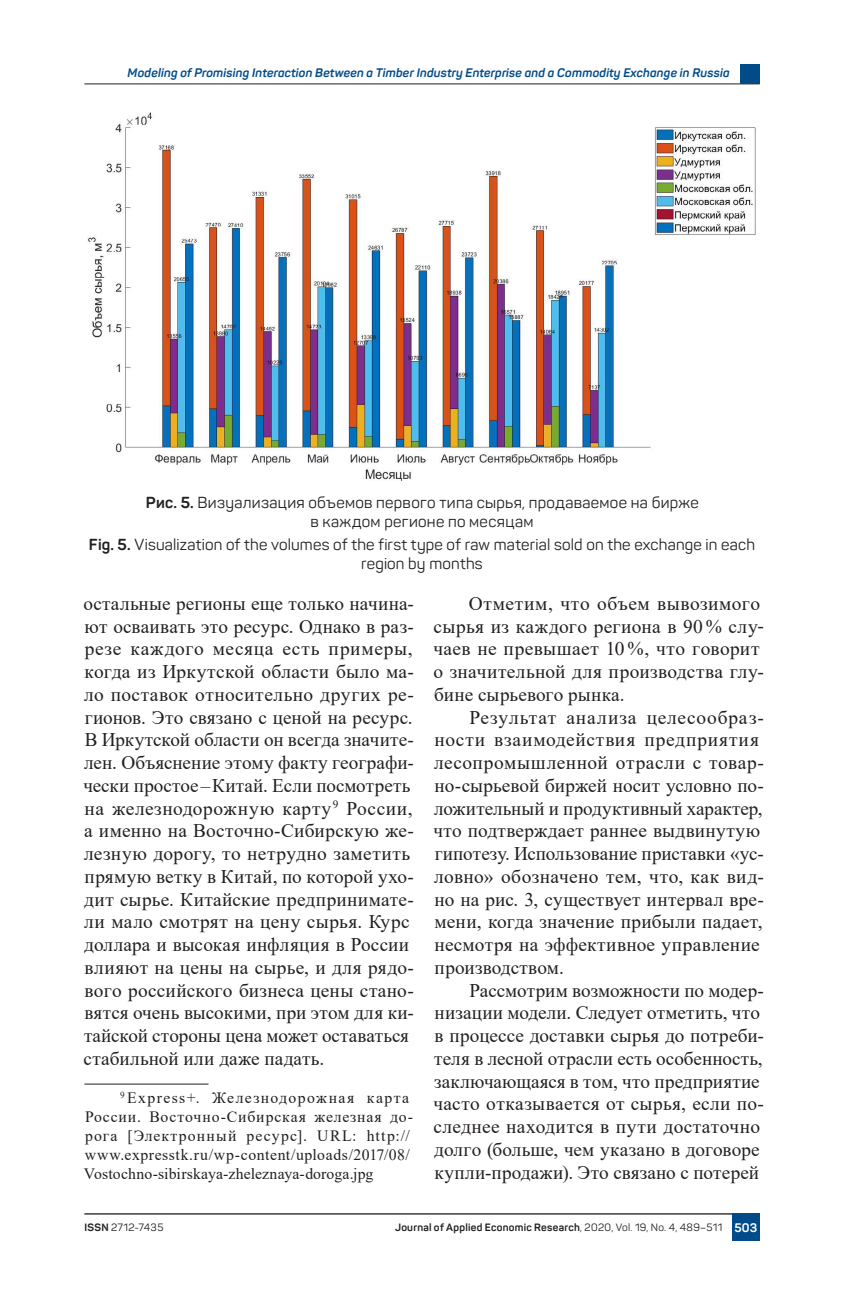
<style>
.page{position:relative;width:844px;height:1290px;background:#fff}
.page>*{position:absolute;margin:0;border:0;box-sizing:border-box;transform-origin:0 0}
.t1{font:19.25px/22.8px "Times New Roman";letter-spacing:.01em;color:#231f20}
.t2{font:15.75px/18.9px "Times New Roman";letter-spacing:.045em;color:#231f20}
.t3{font:15.75px/18.9px "Panton";letter-spacing:.02em;color:#231f20;text-align:center}
.t4{font:italic 700 12.25px "Panton";letter-spacing:.015em;color:#004b88}
.t5{font:700 12.25px "Panton";color:#fff}
.t6{font:700 10.5px "Panton";letter-spacing:.025em;color:#231f20}
.t7{font:10.5px "Panton";letter-spacing:.035em;color:#231f20}
.s1{font-weight:700}
.s2{font-weight:400}
</style>
<div class="page">
<img style="left:87px;top:112px;width:669px;height:368px">
<hr style="left:84px;top:83px;width:675px;height:1px;background:#231f20">
<hr style="left:84px;top:1213px;width:675px;height:1px;background:#231f20">
<div style="left:739px;top:64px;width:20px;height:20px;background:#004b88"></div>
<div style="left:732px;top:1213px;width:27px;height:28px;background:#004b88"></div>
<hr style="left:84px;top:1083px;width:124px;height:1px;background:#231f20">
<p class="t4" style="left:127px;top:65px;width:603px">Modeling of Promising Interaction Between a Timber Industry Enterprise and a Commodity Exchange in Russia</p>
<p class="t3" style="left:146px;top:492px;width:554px"><span class="s1">Рис. 5.</span> Визуализация объемов первого типа сырья, продаваемое на бирже в каждом регионе по месяцам</p>
<p class="t3" style="left:89px;top:535px;width:667px"><span class="s1">Fig. 5.</span> Visualization of the volumes of the first type of raw material sold on the exchange in each region by months</p>
<p class="t1" style="left:83px;top:591px;width:332px">остальные регионы еще только начина&shy;ют осваивать это ресурс. Однако в раз&shy;резе каждого месяца есть примеры, когда из Иркутской области было ма&shy;ло поставок относительно других ре&shy;гионов. Это связано с ценой на ресурс.<br>В Иркутской области он всегда значите&shy;лен. Объяснение этому факту географи&shy;чески простое– Китай. Если посмотреть на железнодорожную карту <sup>9</sup> России, а именно на Восточно-Сибирскую же&shy;лезную дорогу, то нетрудно заметить прямую ветку в Китай, по которой ухо&shy;дит сырье. Китайские предпринимате&shy;ли мало смотрят на цену сырья. Курс доллара и высокая инфляция в России влияют на цены на сырье, и для рядо&shy;вого российского бизнеса цены стано&shy;вятся очень высокими, при этом для ки&shy;тайской стороны цена может оставаться стабильной или даже падать.</p>
<p class="t2" style="left:84px;top:1088px;width:331px;text-indent:36px"><sup>9</sup> Express+. Железнодорожная карта России. Восточно-Сибирская железная до&shy;рога [Электронный ресурс]. URL: http:// www.expresstk.ru/wp-content/uploads/2017/08/ Vostochno-sibirskaya-zheleznaya-doroga.jpg</p>
<p class="t1" style="left:433px;top:591px;width:332px;text-indent:35px">Отметим, что объем вывозимого сырья из каждого региона в 90 % слу&shy;чаев не превышает 10 %, что говорит о значительной для производства глу&shy;бине сырьевого рынка.</p>
<p class="t1" style="left:433px;top:705px;width:332px;text-indent:36px">Результат анализа целесообраз&shy;ности взаимодействия предприятия лесопромышленной отрасли с товар&shy;но-сырьевой биржей носит условно по&shy;ложительный и продуктивный характер, что подтверждает раннее выдвинутую гипотезу. Использование приставки «ус&shy;ловно» обозначено тем, что, как вид&shy;но на рис. 3, существует интервал вре&shy;мени, когда значение прибыли падает, несмотря на эффективное управление производством.</p>
<p class="t1" style="left:433px;top:978px;width:332px;text-indent:36px">Рассмотрим возможности по модер&shy;низации модели. Следует отметить, что в процессе доставки сырья до потреби&shy;теля в лесной отрасли есть особенность, заключающаяся в том, что предприятие часто отказывается от сырья, если по&shy;следнее находится в пути достаточно долго (больше, чем указано в договоре купли-продажи). Это связано с потерей</p>
<p class="t7" style="left:84px;top:1221px;width:81px"><span class="s1">ISSN</span> 2712-7435</p>
<p class="t6" style="left:395px;top:1221px;width:329px">Journal of Applied Economic Research<span class="s2">, 2020, Vol. 19, No. 4, 489–511</span></p>
<p class="t5" style="left:734px;top:1220px;width:24px">503</p>
</div>
